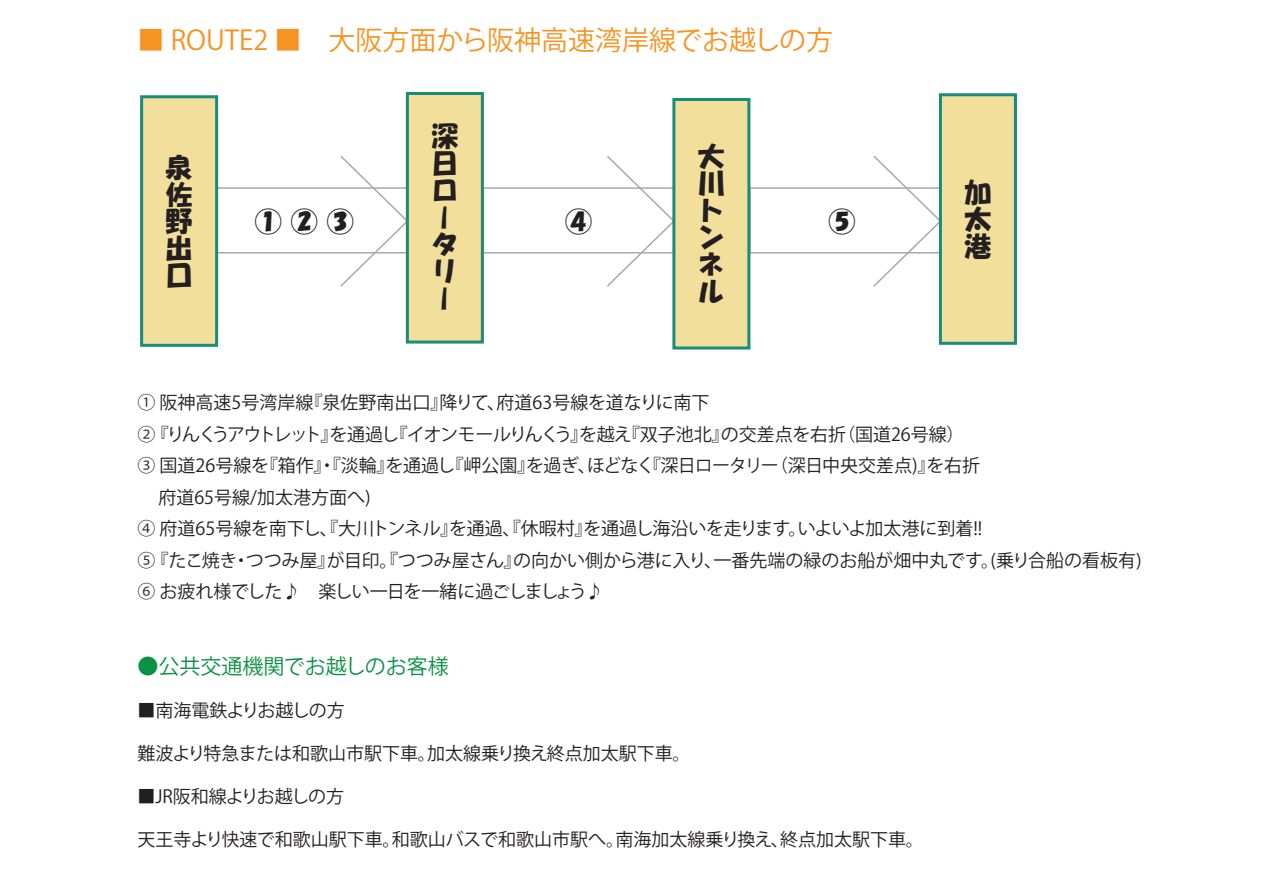
<style>
.page{position:relative;width:1263px;height:893px;background:#fff}
.page>*{position:absolute;margin:0;border:0;box-sizing:border-box;transform-origin:0 0}
.t1{font:27px "Koz Go Pro";color:#f79321}
.t2{font:27px/27px "HGS Soei Kakupoptai";color:#231f20;text-align:justify}
.t3{font:21px "Koz Go Pro";color:#099244}
.t4{font:18px "Koz Go Pro";color:#231f20}
.t5{font:18px "Koz Go Pro";letter-spacing:-.02em;color:#231f20}
.t6{font:18px "Koz Go Pro";letter-spacing:-.05em;color:#231f20}
.t7{font:18px "Koz Go Pro";letter-spacing:-.025em;color:#231f20}
</style>
<div class="page">
<div style="left:483px;top:187px;width:192px;height:67px;background:#fff;border:2px solid #a8a9ad"></div>
<svg style="left:605px;top:156px;width:67px;height:131px"></svg>
<div style="left:749px;top:187px;width:192px;height:67px;background:#fff;border:2px solid #a8a9ad"></div>
<svg style="left:872px;top:154px;width:67px;height:134px"></svg>
<div style="left:216px;top:187px;width:192px;height:67px;background:#fff;border:2px solid #a8a9ad"></div>
<div style="left:140px;top:95px;width:78px;height:252px;background:#f1df9b;border:3px solid #198c7a"></div>
<div style="left:672px;top:98px;width:78px;height:251px;background:#f1df9b;border:3px solid #198c7a"></div>
<div style="left:939px;top:93px;width:78px;height:252px;background:#f1df9b;border:3px solid #198c7a"></div>
<svg style="left:339px;top:154px;width:67px;height:134px"></svg>
<div style="left:406px;top:92px;width:78px;height:252px;background:#f1df9b;border:3px solid #198c7a"></div>
<h1 class="t1" style="left:137px;top:22px;width:697px">■ ROUTE2 ■　大阪方面から阪神高速湾岸線でお越しの方</h1>
<h1 class="t2" style="left:431px;top:123px;width:28px;text-align:left">深日ロータリー</h1>
<h1 class="t2" style="left:166px;top:153px;width:28px">泉佐野出口</h1>
<h1 class="t2" style="left:698px;top:143px;width:28px">大川トンネル</h1>
<h1 class="t2" style="left:255px;top:208px;width:100px">① ② ③</h1>
<h1 class="t2" style="left:565px;top:208px;width:28px">④</h1>
<h1 class="t2" style="left:828px;top:208px;width:28px">⑤</h1>
<h1 class="t2" style="left:964px;top:178px;width:28px">加太港</h1>
<p class="t4" style="left:137px;top:391px;width:574px">① 阪神高速5号湾岸線『泉佐野南出口』降りて、府道63号線を道なりに南下</p>
<p class="t5" style="left:137px;top:422px;width:829px">② 『りんくうアウトレット』を通過し『イオンモールりんくう』を越え『双子池北』の交差点を右折（国道26号線）</p>
<p class="t5" style="left:137px;top:454px;width:844px">③ 国道26号線を『箱作』・『淡輪』を通過し『岬公園』を過ぎ、ほどなく『深日ロータリー（深日中央交差点)』を右折</p>
<p class="t4" style="left:158px;top:485px;width:214px">府道65号線/加太港方面へ)</p>
<p class="t4" style="left:137px;top:517px;width:846px">④ 府道65号線を南下し、『大川トンネル』を通過、『休暇村』を通過し海沿いを走ります。いよいよ加太港に到着!!</p>
<p class="t4" style="left:137px;top:548px;width:1006px">⑤ 『たこ焼き・つつみ屋』が目印。『つつみ屋さん』の向かい側から港に入り、一番先端の緑のお船が畑中丸です。(乗り合船の看板有)</p>
<p class="t6" style="left:137px;top:580px;width:467px">⑥ お疲れ様でした♪　楽しい一日を一緒に過ごしましょう♪</p>
<p class="t3" style="left:137px;top:652px;width:313px">●公共交通機関でお越しのお客様</p>
<p class="t7" style="left:137px;top:698px;width:209px">■南海電鉄よりお越しの方</p>
<p class="t4" style="left:137px;top:742px;width:555px">難波より特急または和歌山市駅下車。加太線乗り換え終点加太駅下車。</p>
<p class="t4" style="left:137px;top:785px;width:208px">■JR阪和線よりお越しの方</p>
<p class="t4" style="left:137px;top:828px;width:788px">天王寺より快速で和歌山駅下車。和歌山バスで和歌山市駅へ。南海加太線乗り換え、終点加太駅下車。</p>
</div>
